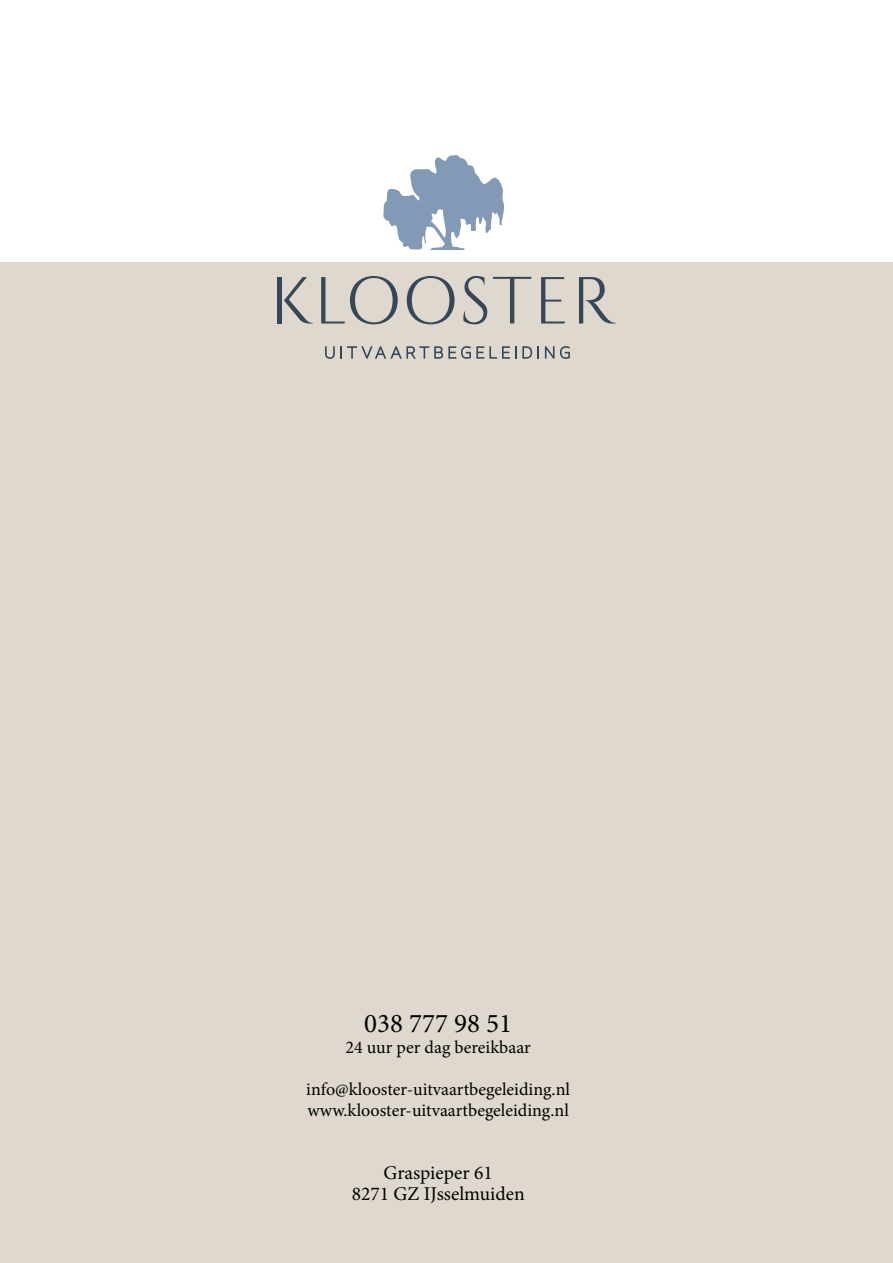
<style>
.page{position:relative;width:893px;height:1263px;background:#fff}
.page>*{position:absolute;margin:0;border:0;box-sizing:border-box;transform-origin:0 0}
.t1{font:27px "Minion Pro";color:#000}
.t2{font:19.5px/21px "Minion Pro";color:#000;text-align:center}
.t3{font:18px/21px "Minion Pro";color:#000}
</style>
<div class="page">
<div style="left:0;top:263px;width:893px;height:1000px;background:#dfd8ce"></div>
<svg style="left:383px;top:155px;width:121px;height:95px"></svg>
<svg style="left:541px;top:277px;width:24px;height:46px"></svg>
<svg style="left:579px;top:277px;width:36px;height:47px"></svg>
<svg style="left:407px;top:276px;width:47px;height:48px"></svg>
<svg style="left:493px;top:277px;width:38px;height:46px"></svg>
<svg style="left:463px;top:276px;width:24px;height:48px"></svg>
<svg style="left:321px;top:276px;width:77px;height:48px"></svg>
<svg style="left:284px;top:277px;width:29px;height:46px"></svg>
<div style="left:277px;top:277px;width:5px;height:47px;background:#364755"></div>
<svg style="left:325px;top:346px;width:214px;height:13px"></svg>
<svg style="left:545px;top:346px;width:25px;height:13px"></svg>
<h1 class="t1" style="left:364px;top:1005px;width:149px">038 777 98 51</h1>
<p class="t3" style="left:346px;top:1037px;width:187px">24 uur per dag bereikbaar</p>
<p class="t3" style="left:306px;top:1079px;width:265px">info@klooster-uitvaartbegeleiding.nl www.klooster-uitvaartbegeleiding.nl</p>
<p class="t2" style="left:352px;top:1162px;width:175px">Graspieper 61<br>8271 GZ IJsselmuiden</p>
</div>
